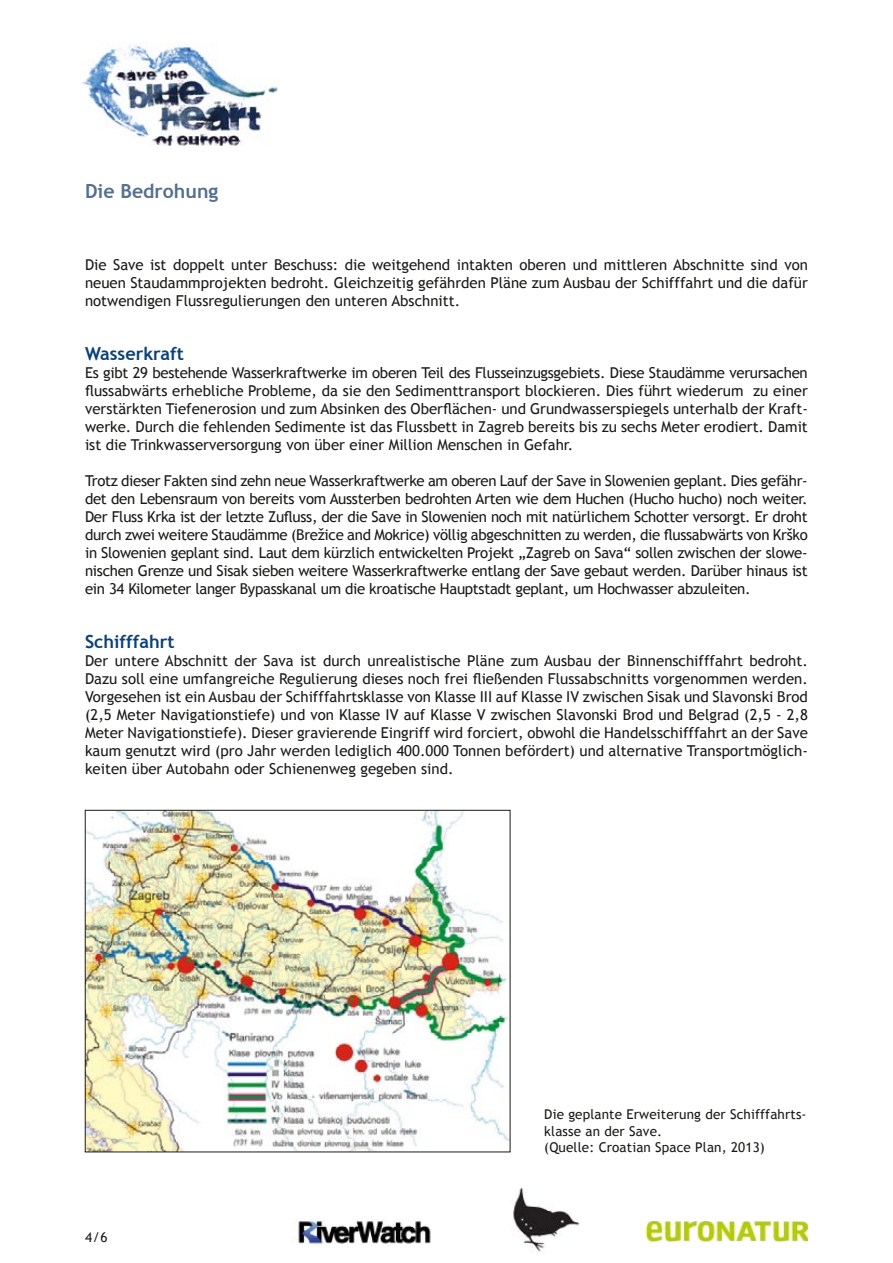
<style>
.page{position:relative;width:893px;height:1263px;background:#fff}
.page>*{position:absolute;margin:0;border:0;box-sizing:border-box;transform-origin:0 0}
.t1{font:700 19.5px "Trebuchet MS";color:#546f8f}
.t2{font:700 18px "Trebuchet MS";color:#0a4179}
.t3{font:15px/18px "Trebuchet MS";color:#1a1a18;text-align:justify}
.t4{font:13.5px/16.2px "Trebuchet MS";letter-spacing:.01em;color:#1a1a18}
</style>
<div class="page">
<img style="left:87px;top:812px;width:421px;height:338px">
<div style="left:85px;top:810px;width:425px;height:342px;border:1px solid #1a1a18"></div>
<img style="left:82px;top:44px;width:196px;height:102px">
<img style="left:513px;top:1188px;width:67px;height:65px">
<img style="left:646px;top:1221px;width:162px;height:21px">
<img style="left:292px;top:1217px;width:139px;height:27px">
<h1 class="t1" style="left:85px;top:179px;width:135px">Die Bedrohung</h1>
<p class="t3" style="left:85px;top:256px;width:724px">Die Save ist doppelt unter Beschuss: die weitgehend intakten oberen und mittleren Abschnitte sind von neuen Staudammprojekten bedroht. Gleichzeitig gefährden Pläne zum Ausbau der Schifffahrt und die dafür notwendigen Flussregulierungen den unteren Abschnitt.</p>
<p class="t2" style="left:85px;top:342px;width:100px">Wasserkraft</p>
<p class="t3" style="left:85px;top:364px;width:724px">Es gibt 29 bestehende Wasserkraftwerke im oberen Teil des Flusseinzugsgebiets. Diese Staudämme verursachen flussabwärts erhebliche Probleme, da sie den Sedimenttransport blockieren. Dies führt wiederum zu einer verstärkten Tiefenerosion und zum Absinken des Oberflächen- und Grundwasserspiegels unterhalb der Kraft&shy;werke. Durch die fehlenden Sedimente ist das Flussbett in Zagreb bereits bis zu sechs Meter erodiert. Damit ist die Trinkwasserversorgung von über einer Million Menschen in Gefahr.</p>
<p class="t3" style="left:85px;top:472px;width:724px">Trotz dieser Fakten sind zehn neue Wasserkraftwerke am oberen Lauf der Save in Slowenien geplant. Dies gefähr&shy;det den Lebensraum von bereits vom Aussterben bedrohten Arten wie dem Huchen (Hucho hucho) noch weiter.<br>Der Fluss Krka ist der letzte Zufluss, der die Save in Slowenien noch mit natürlichem Schotter versorgt. Er droht durch zwei weitere Staudämme (Brežice and Mokrice) völlig abgeschnitten zu werden, die flussabwärts von Krško in Slowenien geplant sind. Laut dem kürzlich entwickelten Projekt „Zagreb on Sava“ sollen zwischen der slowe&shy;nischen Grenze und Sisak sieben weitere Wasserkraftwerke entlang der Save gebaut werden. Darüber hinaus ist ein 34 Kilometer langer Bypasskanal um die kroatische Hauptstadt geplant, um Hochwasser abzuleiten.</p>
<p class="t2" style="left:85px;top:630px;width:91px">Schifffahrt</p>
<p class="t3" style="left:85px;top:652px;width:724px">Der untere Abschnitt der Sava ist durch unrealistische Pläne zum Ausbau der Binnenschifffahrt bedroht.<br>Dazu soll eine umfangreiche Regulierung dieses noch frei fließenden Flussabschnitts vorgenommen werden.<br>Vorgesehen ist ein Ausbau der Schifffahrtsklasse von Klasse III auf Klasse IV zwischen Sisak und Slavonski Brod (2,5 Meter Navigationstiefe) und von Klasse IV auf Klasse V zwischen Slavonski Brod und Belgrad (2,5 - 2,8<br>Meter Navigationstiefe). Dieser gravierende Eingriff wird forciert, obwohl die Handelsschifffahrt an der Save kaum genutzt wird (pro Jahr werden lediglich 400.000 Tonnen befördert) und alternative Transportmöglich&shy;keiten über Autobahn oder Schienenweg gegeben sind.</p>
<p class="t4" style="left:85px;top:1229px;width:24px">4/6</p>
<p class="t4" style="left:544px;top:1107px;width:264px">Die geplante Erweiterung der Schifffahrts&shy;klasse an der Save.<br>(Quelle: Croatian Space Plan, 2013)</p>
</div>
